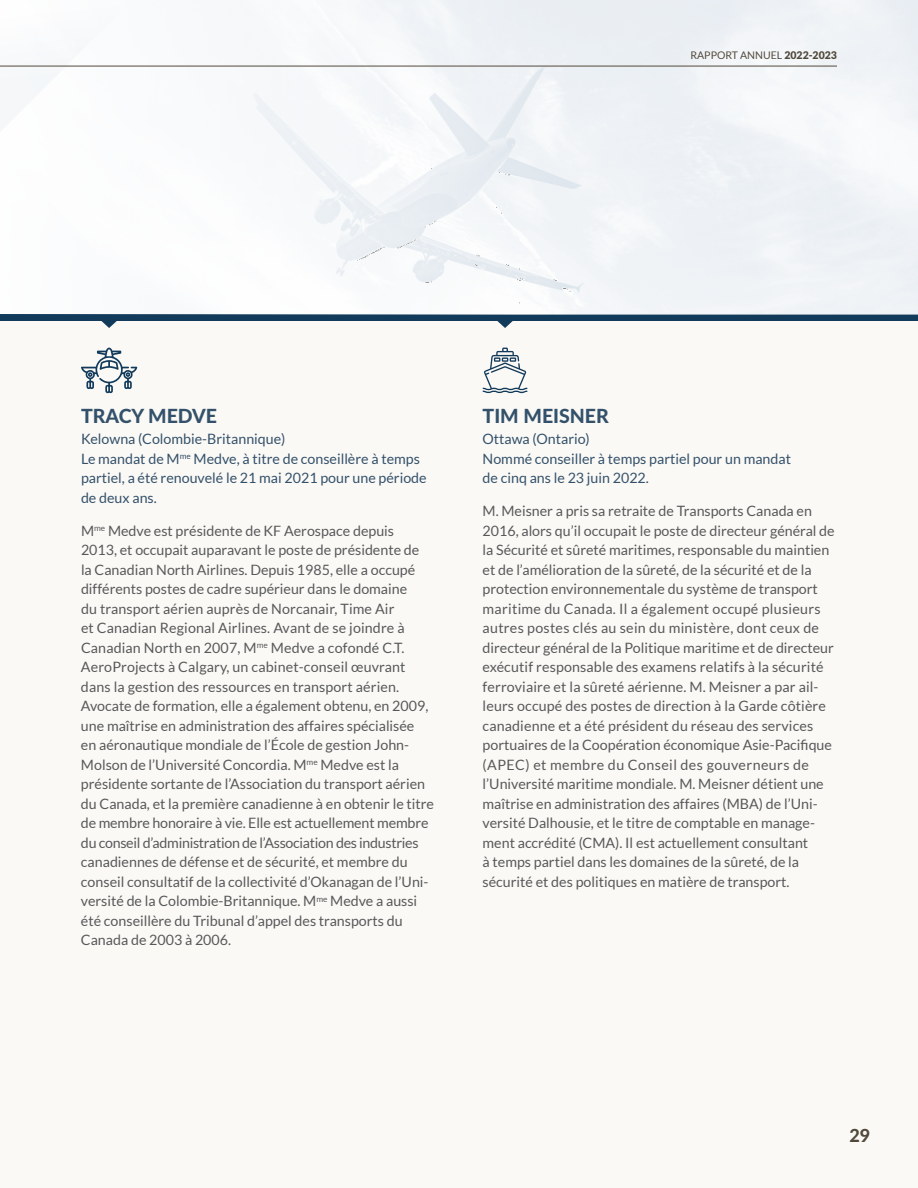
<style>
.page{position:relative;width:918px;height:1188px;background:#fff}
.page>*{position:absolute;margin:0;border:0;box-sizing:border-box;transform-origin:0 0}
.member_name{font:800 19.5px "Lato";color:#33516b}
.t1{font:800 18px "Lato";color:#52493d}
.text_member_bio{font:14.25px/19.5px "Lato";color:#57585a}
.member_mandate{font:14.25px/19.5px "Lato";color:#33516b}
.member_area{font:14.25px "Lato";color:#33516b}
.t2{font:10.5px "Lato";color:#52493d}
.s1{font-weight:900}
</style>
<div class="page">
<div style="left:0;top:318px;width:918px;height:870px;background:#fbf9f5"></div>
<div style="left:0;top:315px;width:918px;height:6px;background:#123a5a"></div>
<svg style="left:497px;top:321px;width:16px;height:7px"></svg>
<svg style="left:101px;top:321px;width:16px;height:7px"></svg>
<svg style="left:81px;top:348px;width:56px;height:46px"></svg>
<svg style="left:483px;top:348px;width:45px;height:45px"></svg>
<img style="left:0;top:0;width:918px;height:315px">
<hr style="left:0;top:66px;width:837px;height:1px;background:#52493d">
<p class="t2" style="left:690px;top:50px;width:148px">RAPPORT ANNUEL <span class="s1">2022-2023</span></p>
<p class="member_name" style="left:81px;top:401px;width:138px">TRACY MEDVE</p>
<p class="member_area" style="left:81px;top:431px;width:206px">Kelowna (Colombie-Britannique)</p>
<p class="member_mandate" style="left:81px;top:449px;width:347px">Le mandat de M<sup>me</sup> Medve, à titre de conseillère à temps partiel, a été renouvelé le 21 mai 2021 pour une période de deux ans.</p>
<p class="text_member_bio" style="left:81px;top:521px;width:355px">M<sup>me</sup> Medve est présidente de KF Aerospace depuis<br>2013, et occupait auparavant le poste de présidente de<br>la Canadian North Airlines. Depuis 1985, elle a occupé différents postes de cadre supérieur dans le domaine<br>du transport aérien auprès de Norcanair, Time Air<br>et Canadian Regional Airlines. Avant de se joindre à Canadian North en 2007, M<sup>me</sup> Medve a cofondé C.T.<br>AeroProjects à Calgary, un cabinet-conseil œuvrant dans la gestion des ressources en transport aérien.<br>Avocate de formation, elle a également obtenu, en 2009, une maîtrise en administration des affaires spécialisée<br>en aéronautique mondiale de l’École de gestion John-Molson de l’Université Concordia. M<sup>me</sup> Medve est la présidente sortante de l’Association du transport aérien du Canada, et la première canadienne à en obtenir le titre de membre honoraire à vie. Elle est actuellement membre du conseil d’administration de l’Association des industries canadiennes de défense et de sécurité, et membre du conseil consultatif de la collectivité d’Okanagan de l’Uni&shy;versité de la Colombie-Britannique. M<sup>me</sup> Medve a aussi été conseillère du Tribunal d’appel des transports du Canada de 2003 à 2006.</p>
<p class="member_name" style="left:483px;top:401px;width:128px">TIM MEISNER</p>
<p class="member_area" style="left:483px;top:431px;width:109px">Ottawa (Ontario)</p>
<p class="member_mandate" style="left:483px;top:449px;width:310px">Nommé conseiller à temps partiel pour un mandat de cinq ans le 23 juin 2022.</p>
<p class="text_member_bio" style="left:483px;top:501px;width:354px">M. Meisner a pris sa retraite de Transports Canada en 2016, alors qu’il occupait le poste de directeur général de la Sécurité et sûreté maritimes, responsable du maintien et de l’amélioration de la sûreté, de la sécurité et de la protection environnementale du système de transport maritime du Canada. Il a également occupé plusieurs autres postes clés au sein du ministère, dont ceux de directeur général de la Politique maritime et de directeur exécutif responsable des examens relatifs à la sécurité ferroviaire et la sûreté aérienne. M. Meisner a par ail&shy;leurs occupé des postes de direction à la Garde côtière canadienne et a été président du réseau des services portuaires de la Coopération économique Asie-Pacifique (APEC) et membre du Conseil des gouverneurs de l’Université maritime mondiale. M. Meisner détient une maîtrise en administration des affaires (MBA) de l’Uni&shy;versité Dalhousie, et le titre de comptable en manage&shy;ment accrédité (CMA). Il est actuellement consultant<br>à temps partiel dans les domaines de la sûreté, de la sécurité et des politiques en matière de transport.</p>
<p class="t1" style="left:849px;top:1122px;width:22px">29</p>
</div>
